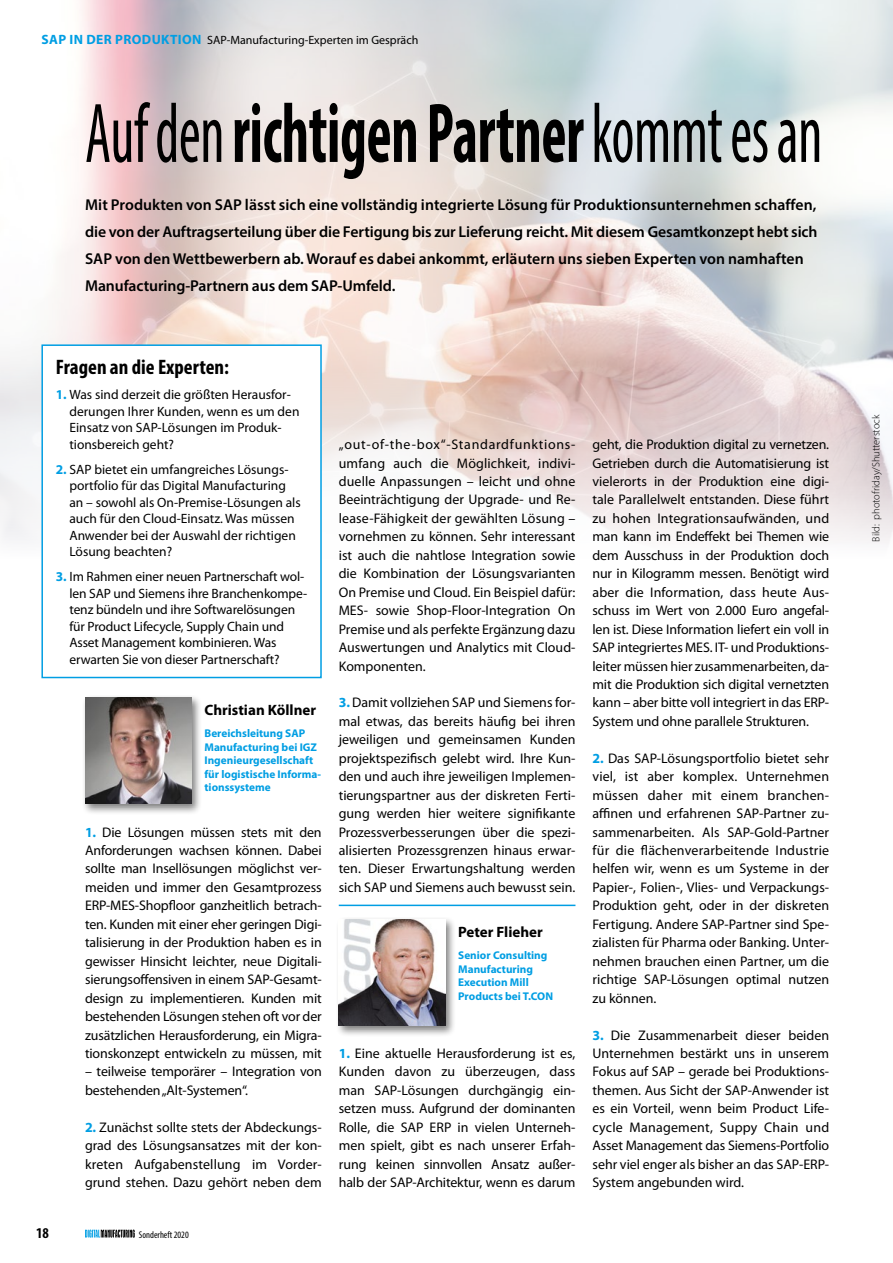
<style>
.page{position:relative;width:893px;height:1263px;background:#fff}
.page>*{position:absolute;margin:0;border:0;box-sizing:border-box;transform-origin:0 0}
.t1{font:700 condensed 85.5px "Myriad Pro";letter-spacing:-.005em;color:#000;scale:.7 1}
.t2{font:700 condensed 21px "Myriad Pro";color:#000}
.t3{font:600 15.75px/27px "Myriad Pro";color:#000}
.t4{font:700 15px "Myriad Pro";color:#000}
.t5{font:700 condensed 15px "Myriad Pro";color:#000}
.t6{font:13.95px/18.5px "Myriad Pro";color:#000;text-align:justify}
.t7{font:13.5px/16.5px "Myriad Pro";color:#000}
.t8{font:12px "Myriad Pro";color:#000}
.t9{font:700 11.25px/13.5px "Myriad Pro";color:#009ee3}
.t10{font:300 10.5px "Myriad Pro";color:#000}
.t11{font:condensed 9.75px "Myriad Pro";color:#000}
.s1{font-weight:700;font-size:13.5px;color:#009ee3}
.s2{font-weight:400}
.s3{font-weight:700;color:#009ee3}
</style>
<div class="page">
<svg style="left:85px;top:1229px;width:50px;height:8px"></svg>
<img style="left:0;top:0;width:893px;height:543px">
<div style="left:82px;top:694px;width:121px;height:120px;background:#000;opacity:.5"></div>
<img style="left:85px;top:697px;width:106px;height:107px">
<hr style="left:339px;top:905px;width:236px;height:1px;background:#009ee3">
<div style="left:336px;top:916px;width:120px;height:121px;background:#000;opacity:.5"></div>
<img style="left:339px;top:919px;width:106px;height:107px">
<div style="left:42px;top:345px;width:279px;height:332px;background:#fff"></div>
<div style="left:41px;top:344px;width:281px;height:334px;border:2px solid #009ee3"></div>
<p class="t8" style="left:42px;top:33px;width:378px"><span class="s1">SAP IN DER PRODUKTION</span> SAP-Manufacturing-Experten im Gespräch</p>
<h1 class="t1" style="left:85px;top:80px;width:1055px"><span class="s2">Auf den</span> richtigen Partner <span class="s2">kommt es an</span></h1>
<p class="t3" style="left:85px;top:191px;width:734px">Mit Produkten von SAP lässt sich eine vollständig integrierte Lösung für Produktionsunternehmen schaffen, die von der Auftragserteilung über die Fertigung bis zur Lieferung reicht. Mit diesem Gesamtkonzept hebt sich SAP von den Wettbewerbern ab. Worauf es dabei ankommt, erläutern uns sieben Experten von namhaften Manufacturing-Partnern aus dem SAP-Umfeld.</p>
<h2 class="t2" style="left:56px;top:354px;width:175px">Fragen an die Experten:</h2>
<p class="t7" style="left:69px;top:386px;width:232px;text-indent:-14px"><span class="s3">1.</span> Was sind derzeit die größten Herausfor&shy;derungen Ihrer Kunden, wenn es um den Einsatz von SAP-Lösungen im Produk&shy;tionsbereich geht?</p>
<p class="t7" style="left:69px;top:461px;width:233px;text-indent:-14px"><span class="s3">2.</span> SAP bietet ein umfangreiches Lösungs&shy;portfolio für das Digital Manufacturing an – sowohl als On-Premise-Lösungen als auch für den Cloud-Einsatz. Was müssen Anwender bei der Auswahl der richtigen Lösung beachten?</p>
<p class="t7" style="left:69px;top:568px;width:239px;text-indent:-14px"><span class="s3">3.</span> Im Rahmen einer neuen Partnerschaft wol&shy;len SAP und Siemens ihre Branchenkompe&shy;tenz bündeln und ihre Softwarelösungen für Product Lifecycle, Supply Chain und Asset Management kombinieren. Was erwarten Sie von dieser Partnerschaft?</p>
<p class="t4" style="left:204px;top:700px;width:113px">Christian Köllner</p>
<p class="t9" style="left:204px;top:726px;width:118px">Bereichsleitung SAP<br>Manufacturing bei IGZ<br>Ingenieurgesellschaft für logistische Informa&shy;tionssysteme</p>
<p class="t6" style="left:85px;top:822px;width:238px"><span class="s3">1.</span> Die Lösungen müssen stets mit den Anforderungen wachsen können. Dabei sollte man Insellösungen möglichst ver&shy;meiden und immer den Gesamtprozess ERP-MES-Shopfloor ganzheitlich betrach&shy;ten. Kunden mit einer eher geringen Digi&shy;talisierung in der Produktion haben es in gewisser Hinsicht leichter, neue Digitali&shy;sierungsoffensiven in einem SAP-Gesamt&shy;design zu implementieren. Kunden mit bestehenden Lösungen stehen oft vor der zusätzlichen Herausforderung, ein Migra&shy;tionskonzept entwickeln zu müssen, mit</p>
<p class="t6" style="left:85px;top:1062px;width:238px">– teilweise temporärer – Integration von bestehenden „Alt-Systemen“.</p>
<p class="t6" style="left:85px;top:1118px;width:238px"><span class="s3">2.</span> Zunächst sollte stets der Abdeckungs&shy;grad des Lösungsansatzes mit der kon&shy;kreten Aufgabenstellung im Vorder&shy;grund stehen. Dazu gehört neben dem</p>
<p class="t5" style="left:36px;top:1223px;width:14px">18</p>
<p class="t11" style="left:139px;top:1228px;width:51px">Sonderheft 2020</p>
<p class="t6" style="left:339px;top:435px;width:238px">„out-of-the-box“-Standardfunktions&shy;umfang auch die Möglichkeit, indivi&shy;duelle Anpassungen – leicht und ohne Beeinträchtigung der Upgrade- und Re&shy;lease-Fähigkeit der gewählten Lösung – vornehmen zu können. Sehr interessant ist auch die nahtlose Integration sowie die Kombination der Lösungsvarianten On Premise und Cloud. Ein Beispiel dafür:<br>MES- sowie Shop-Floor-Integration On Premise und als perfekte Ergänzung dazu Auswertungen und Analytics mit Cloud-Komponenten.</p>
<p class="t6" style="left:339px;top:693px;width:238px"><span class="s3">3.</span> Damit vollziehen SAP und Siemens for&shy;mal etwas, das bereits häufig bei ihren jeweiligen und gemeinsamen Kunden projektspezifisch gelebt wird. Ihre Kun&shy;den und auch ihre jeweiligen Implemen&shy;tierungspartner aus der diskreten Ferti&shy;gung werden hier weitere signifikante Prozessverbesserungen über die spezi&shy;alisierten Prozessgrenzen hinaus erwar&shy;ten. Dieser Erwartungshaltung werden sich SAP und Siemens auch bewusst sein.</p>
<p class="t4" style="left:458px;top:922px;width:86px">Peter Flieher</p>
<p class="t9" style="left:458px;top:948px;width:96px">Senior Consulting<br>Manufacturing<br>Execution Mill<br>Products bei T.CON</p>
<p class="t6" style="left:339px;top:1044px;width:238px"><span class="s3">1.</span> Eine aktuelle Herausforderung ist es, Kunden davon zu überzeugen, dass man SAP-Lösungen durchgängig ein&shy;setzen muss. Aufgrund der dominanten Rolle, die SAP ERP in vielen Unterneh&shy;men spielt, gibt es nach unserer Erfah&shy;rung keinen sinnvollen Ansatz außer&shy;halb der SAP-Architektur, wenn es darum</p>
<p class="t6" style="left:592px;top:435px;width:238px">geht, die Produktion digital zu vernetzen.<br>Getrieben durch die Automatisierung ist vielerorts in der Produktion eine digi&shy;tale Parallelwelt entstanden. Diese führt zu hohen Integrationsaufwänden, und man kann im Endeffekt bei Themen wie dem Ausschuss in der Produktion doch nur in Kilogramm messen. Benötigt wird aber die Information, dass heute Aus&shy;schuss im Wert von 2.000 Euro angefal&shy;len ist. Diese Information liefert ein voll in SAP integriertes MES. IT- und Produktions&shy;leiter müssen hier zusammenarbeiten, da&shy;mit die Produktion sich digital vernetzten kann – aber bitte voll integriert in das ERP-System und ohne parallele Strukturen.</p>
<p class="t6" style="left:592px;top:749px;width:238px"><span class="s3">2.</span> Das SAP-Lösungsportfolio bietet sehr viel, ist aber komplex. Unternehmen müssen daher mit einem branchen&shy;affinen und erfahrenen SAP-Partner zu&shy;sammenarbeiten. Als SAP-Gold-Partner für die flächenverarbeitende Industrie helfen wir, wenn es um Systeme in der Papier-, Folien-, Vlies- und Verpackungs-Produktion geht, oder in der diskreten Fertigung. Andere SAP-Partner sind Spe&shy;zialisten für Pharma oder Banking. Unter&shy;nehmen brauchen einen Partner, um die richtige SAP-Lösungen optimal nutzen zu können.</p>
<p class="t6" style="left:592px;top:1025px;width:238px"><span class="s3">3.</span> Die Zusammenarbeit dieser beiden Unternehmen bestärkt uns in unserem Fokus auf SAP – gerade bei Produktions&shy;themen. Aus Sicht der SAP-Anwender ist es ein Vorteil, wenn beim Product Life&shy;cycle Management, Suppy Chain und Asset Management das Siemens-Portfolio sehr viel enger als bisher an das SAP-ERP-System angebunden wird.</p>
<p class="t10" style="left:870px;top:542px;width:129px;rotate:-90deg">Bild: photofriday/Shutterstock</p>
</div>
